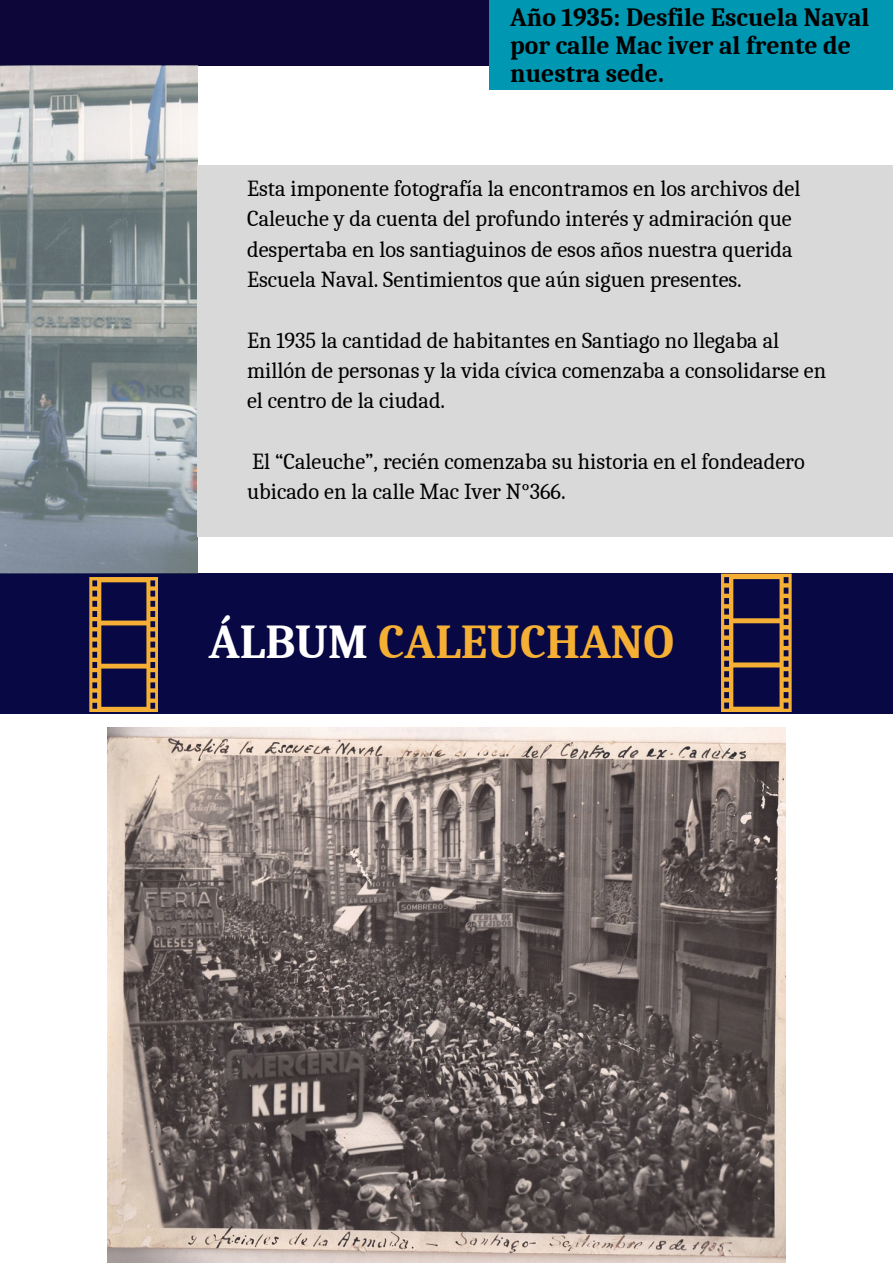
<style>
.page{position:relative;width:893px;height:1264px;background:#fff}
.page>*{position:absolute;margin:0;border:0;box-sizing:border-box;transform-origin:0 0}
.t1{font:700 47.25px "Caladea";color:#f4af34}
.t2{font:700 25.65px/28px "Caladea";color:#000}
.t3{font:22.35px/30.3px "Caladea";color:#000}
.s1{color:#fff}
</style>
<div class="page">
<div style="left:0;top:573px;width:892px;height:141px;background:#080844"></div>
<svg style="left:721px;top:573px;width:70px;height:139px"></svg>
<svg style="left:89px;top:577px;width:69px;height:135px"></svg>
<div style="left:0;top:0;width:489px;height:65px;background:#0d0639"></div>
<img style="left:108px;top:727px;width:677px;height:534px">
<div style="left:489px;top:0;width:403px;height:89px;background:#0097b2"></div>
<img style="left:0;top:65px;width:197px;height:508px">
<div style="left:197px;top:165px;width:695px;height:372px;background:#d9d9d9"></div>
<p class="t2" style="left:510px;top:4px;width:361px">Año 1935: Desfile Escuela Naval por calle Mac iver al frente de nuestra sede.</p>
<p class="t3" style="left:247px;top:173px;width:554px">Esta imponente fotografía la encontramos en los archivos del Caleuche y da cuenta del profundo interés y admiración que despertaba en los santiaguinos de esos años nuestra querida Escuela Naval. Sentimientos que aún siguen presentes.</p>
<p class="t3" style="left:247px;top:325px;width:580px">En 1935 la cantidad de habitantes en Santiago no llegaba al millón de personas y la vida cívica comenzaba a consolidarse en el centro de la ciudad.</p>
<p class="t3" style="left:247px;top:446px;width:559px">El “Caleuche”, recién comenzaba su historia en el fondeadero ubicado en la calle Mac Iver N°366.</p>
<p class="t1" style="left:209px;top:616px;width:466px"><span class="s1">ÁLBUM</span> CALEUCHANO</p>
</div>
